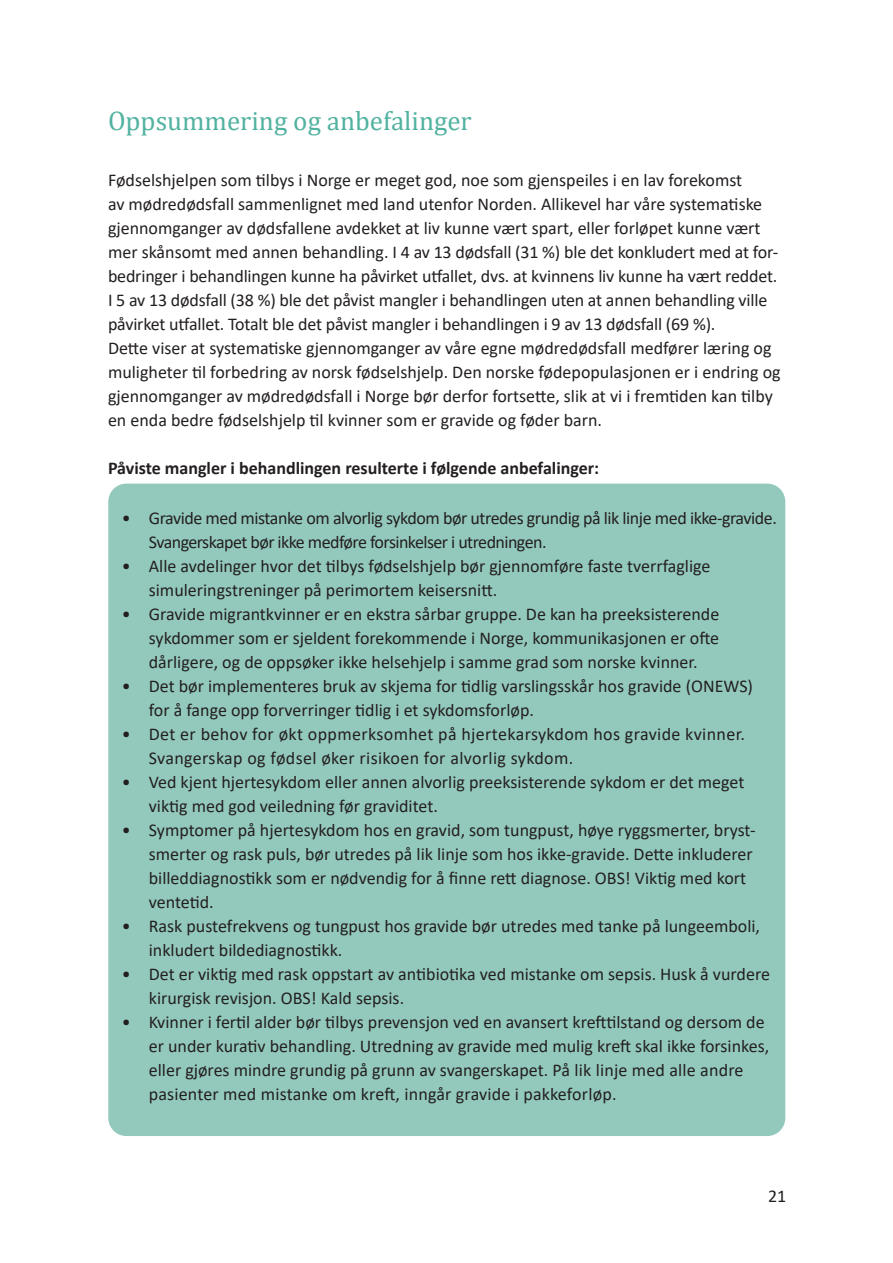
<style>
.page{position:relative;width:893px;height:1263px;background:#fff}
.page>*{position:absolute;margin:0;border:0;box-sizing:border-box;transform-origin:0 0}
.Tittel{font:27px "Cambria";color:#52b2a0}
.t1{font:18px/24px "Calibri";color:#231f20}
.t2{font:18px/24px "Calibri";letter-spacing:-.03em;color:#231f20}
.t3{font:18px/24px "Calibri";letter-spacing:.02em;color:#231f20}
.Mellomtittel{font:700 18px "Calibri";color:#231f20}
</style>
<div class="page">
<div style="left:108px;top:484px;width:677px;height:652px;background:#93c9bc;border-radius:18px"></div>
<p class="Tittel" style="left:108px;top:105px;width:365px">Oppsummering og anbefalinger</p>
<p class="t1" style="left:108px;top:168px;width:672px">Fødselshjelpen som tilbys i Norge er meget god, noe som gjenspeiles i en lav forekomst<br>av mødredødsfall sammenlignet med land utenfor Norden. Allikevel har våre systematiske gjennomganger av dødsfallene avdekket at liv kunne vært spart, eller forløpet kunne vært mer skånsomt med annen behandling. I 4 av 13 dødsfall (31 %) ble det konkludert med at for&shy;bedringer i behandlingen kunne ha påvirket utfallet, dvs. at kvinnens liv kunne ha vært reddet.<br>I 5 av 13 dødsfall (38 %) ble det påvist mangler i behandlingen uten at annen behandling ville påvirket utfallet. Totalt ble det påvist mangler i behandlingen i 9 av 13 dødsfall (69 %).</p>
<p class="t1" style="left:108px;top:336px;width:674px">Dette viser at systematiske gjennomganger av våre egne mødredødsfall medfører læring og muligheter til forbedring av norsk fødselshjelp. Den norske fødepopulasjonen er i endring og gjennomganger av mødredødsfall i Norge bør derfor fortsette, slik at vi i fremtiden kan tilby en enda bedre fødselshjelp til kvinner som er gravide og føder barn.</p>
<p class="Mellomtittel" style="left:108px;top:455px;width:493px">Påviste mangler i behandlingen resulterte i følgende anbefalinger:</p>
<p class="t2" style="left:149px;top:506px;width:630px;text-indent:-27px">• Gravide med mistanke om alvorlig sykdom bør utredes grundig på lik linje med ikke-gravide.<br>Svangerskapet bør ikke medføre forsinkelser i utredningen.</p>
<p class="t1" style="left:149px;top:554px;width:563px;text-indent:-27px">• Alle avdelinger hvor det tilbys fødselshjelp bør gjennomføre faste tverrfaglige simuleringstreninger på perimortem keisersnitt.</p>
<p class="t1" style="left:149px;top:602px;width:572px;text-align:justify;text-indent:-27px">• Gravide migrantkvinner er en ekstra sårbar gruppe. De kan ha preeksisterende sykdommer som er sjeldent forekommende i Norge, kommunikasjonen er ofte dårligere, og de oppsøker ikke helsehjelp i samme grad som norske kvinner.</p>
<p class="t1" style="left:149px;top:674px;width:606px;text-indent:-27px">• Det bør implementeres bruk av skjema for tidlig varslingsskår hos gravide (ONEWS) for å fange opp forverringer tidlig i et sykdomsforløp.</p>
<p class="t3" style="left:149px;top:722px;width:598px;text-indent:-27px">• Det er behov for økt oppmerksomhet på hjertekarsykdom hos gravide kvinner.<br>Svangerskap og fødsel øker risikoen for alvorlig sykdom.</p>
<p class="t1" style="left:149px;top:770px;width:597px;text-indent:-27px">• Ved kjent hjertesykdom eller annen alvorlig preeksisterende sykdom er det meget viktig med god veiledning før graviditet.</p>
<p class="t1" style="left:149px;top:818px;width:608px;text-indent:-27px">• Symptomer på hjertesykdom hos en gravid, som tungpust, høye ryggsmerter, bryst&shy;smerter og rask puls, bør utredes på lik linje som hos ikke-gravide. Dette inkluderer billeddiagnostikk som er nødvendig for å finne rett diagnose. OBS! Viktig med kort ventetid.</p>
<p class="t1" style="left:149px;top:914px;width:613px;text-indent:-27px">• Rask pustefrekvens og tungpust hos gravide bør utredes med tanke på lungeemboli, inkludert bildediagnostikk.</p>
<p class="t1" style="left:149px;top:962px;width:623px;text-indent:-27px">• Det er viktig med rask oppstart av antibiotika ved mistanke om sepsis. Husk å vurdere kirurgisk revisjon. OBS! Kald sepsis.</p>
<p class="t1" style="left:149px;top:1010px;width:622px;text-indent:-27px">• Kvinner i fertil alder bør tilbys prevensjon ved en avansert krefttilstand og dersom de er under kurativ behandling. Utredning av gravide med mulig kreft skal ikke forsinkes, eller gjøres mindre grundig på grunn av svangerskapet. På lik linje med alle andre pasienter med mistanke om kreft, inngår gravide i pakkeforløp.</p>
<p class="t1" style="left:768px;top:1183px;width:20px">21</p>
</div>
